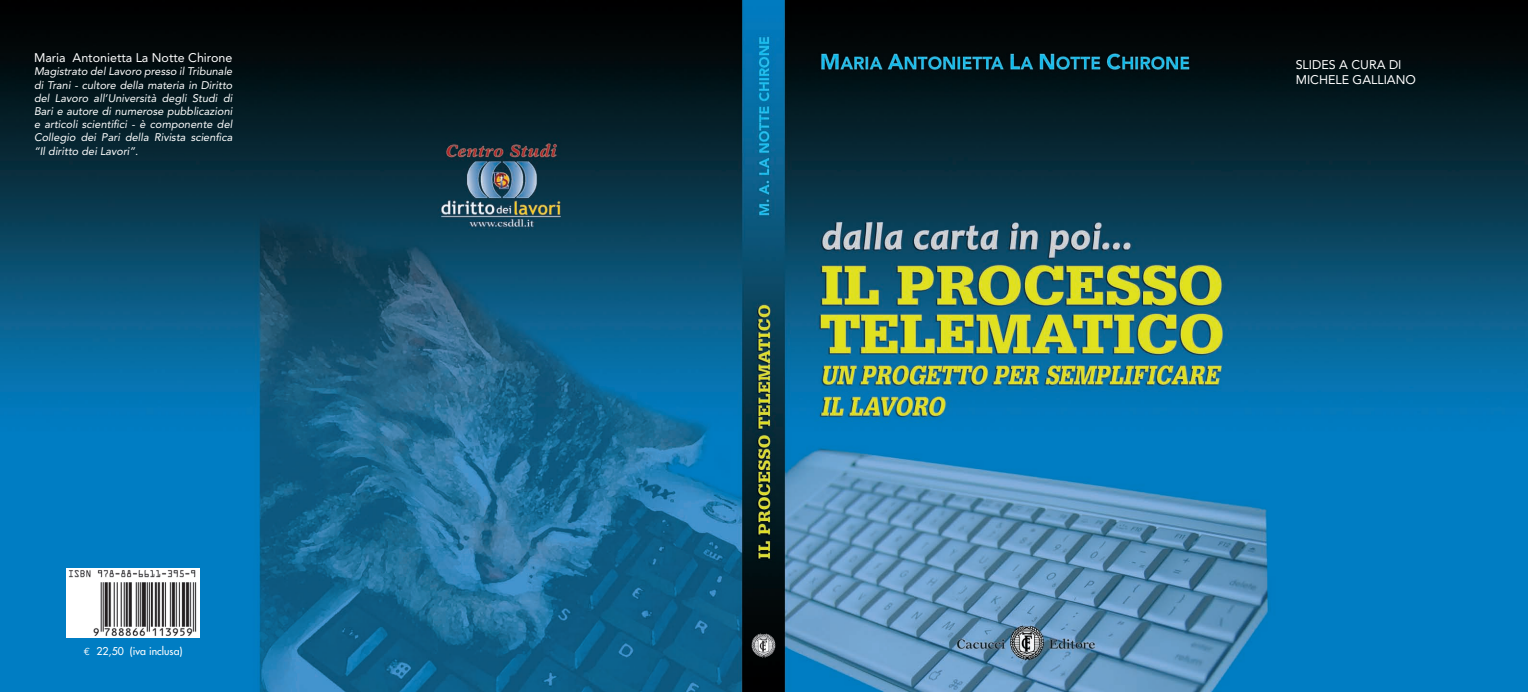
<style>
.page{position:relative;width:1528px;height:692px;background:#fff}
.page>*{position:absolute;margin:0;border:0;box-sizing:border-box;transform-origin:0 0}
.t1{font:12.5px/15px "Avenir";color:#fff}
.t2{font:italic 11px/13.2px "Avenir";color:#fff;text-align:justify}
.t3{font:10.5px "Futura";color:#fff}
.s1{font-family:"Euro Mono"}
</style>
<div class="page">
<img style="left:0;top:0;width:1528px;height:692px">
<img style="left:752px;top:633px;width:24px;height:25px">
<div style="left:67px;top:568px;width:133px;height:69px;background:#fff"></div>
<img style="left:68px;top:570px;width:129px;height:66px">
<p class="t1" style="left:34px;top:50px;width:200px">Maria Antonietta La Notte Chirone</p>
<p class="t2" style="left:34px;top:65px;width:200px">Magistrato del Lavoro presso il Tribunale di Trani - cultore della materia in Diritto del Lavoro all’Università degli Studi di Bari e autore di numerose pubblicazioni e articoli scientifici - è componente del Collegio dei Pari della Rivista scienfica “Il diritto dei Lavori”.</p>
<p class="t1" style="left:1296px;top:57px;width:122px">SLIDES A CURA DI<br>MICHELE GALLIANO</p>
<p class="t3" style="left:84px;top:644px;width:100px"><span class="s1">€</span> 22,50 (iva inclusa)</p>
</div>
